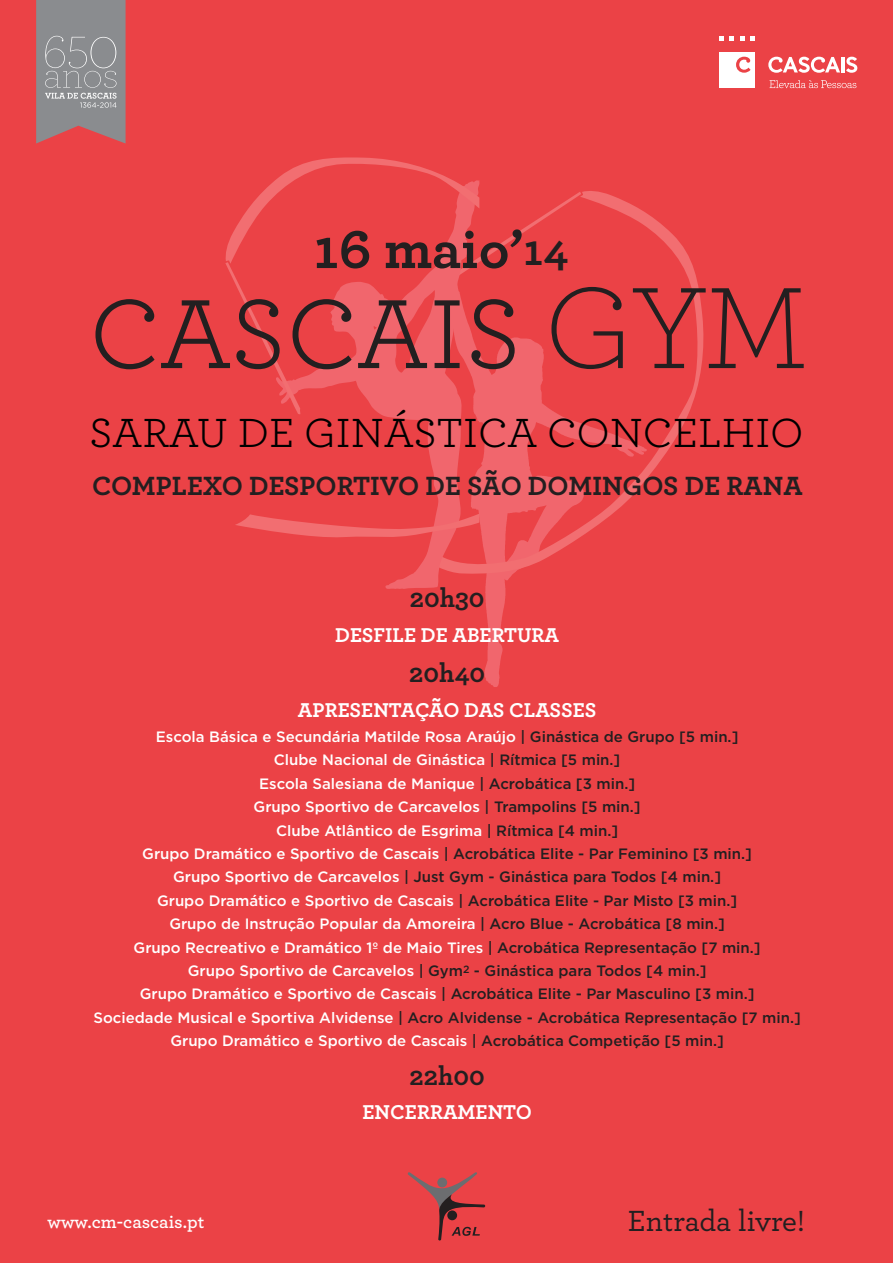
<style>
.page{position:relative;width:893px;height:1263px;background:#eb4246}
.page>*{position:absolute;margin:0;border:0;box-sizing:border-box;transform-origin:0 0}
.t1{font:102.9px "Archer";letter-spacing:-.01em;color:#231f20}
.t2{font:700 57.6px "Archer";color:#231f20}
.t3{font:42.75px "Archer";color:#000}
.t4{font:500 30.6px "Archer";letter-spacing:-.005em;color:#231f20}
.t5{font:700 27.6px "Archer";color:#231f20}
.t6{font:700 27px "Archer";color:#231f20}
.t7{font:700 21px "Archer";color:#fff}
.t8{font:600 19.05px "Archer";color:#fff}
.t9{font:500 15px/23.4px "Gotham";color:#fff;text-align:center}
.t10{font:500 15px/23.4px "Gotham";color:#231f20;text-align:center}
.t11{font:500 10.5px "Gotham";color:#231f20}
.s1{font-size:45px}
.s2{font-weight:300;font-size:121.35px}
.s3{color:#231f20}
.s4{color:#fff}
</style>
<div class="page">
<svg style="left:407px;top:1172px;width:79px;height:68px"></svg>
<svg style="left:484px;top:574px;width:29px;height:113px;fill:#f06168"></svg>
<svg style="left:479px;top:191px;width:225px;height:383px"></svg>
<svg style="left:385px;top:540px;width:94px;height:49px"></svg>
<svg style="left:390px;top:588px;width:13px;height:1px"></svg>
<svg style="left:225px;top:157px;width:254px;height:383px"></svg>
<svg style="left:36px;top:0;width:90px;height:143px;background:#958c8f"></svg>
<hr style="left:841px;top:57px;width:3px;height:15px;background:#fff">
<svg style="left:846px;top:57px;width:11px;height:16px"></svg>
<svg style="left:768px;top:57px;width:72px;height:16px"></svg>
<div style="left:719px;top:52px;width:36px;height:36px;background:#fff"></div>
<svg style="left:740px;top:36px;width:4px;height:4px"></svg>
<svg style="left:719px;top:36px;width:15px;height:4px"></svg>
<svg style="left:750px;top:36px;width:5px;height:4px"></svg>
<svg style="left:769px;top:80px;width:87px;height:8px"></svg>
<svg style="left:736px;top:57px;width:15px;height:16px"></svg>
<h2 class="t2" style="left:314px;top:222px;width:257px">16 maio’<span class="s1">14</span></h2>
<h1 class="t1" style="left:89px;top:286px;width:721px">CASCAIS <span class="s2">GYM</span></h1>
<h3 class="t3" style="left:89px;top:413px;width:716px">SARAU DE GINÁSTICA CONCELHIO</h3>
<h3 class="t5" style="left:92px;top:473px;width:712px">COMPLEXO DESPORTIVO DE SÃO DOMINGOS DE RANA</h3>
<h3 class="t6" style="left:410px;top:585px;width:76px">20h30</h3>
<h3 class="t7" style="left:335px;top:625px;width:225px">DESFILE DE ABERTURA</h3>
<h3 class="t6" style="left:409px;top:660px;width:78px">20h40</h3>
<h3 class="t7" style="left:298px;top:700px;width:300px">APRESENTAÇÃO DAS CLASSES</h3>
<p class="t9" style="left:134px;top:726px;width:629px">Escola Básica e Secundária Matilde Rosa Araújo <span class="s3">| Ginástica de Grupo [5 min.] </span>Clube Nacional de Ginástica <span class="s3">| Rítmica [5 min.]<br></span>Escola Salesiana de Manique <span class="s3">| Acrobática [3 min.]<br></span>Grupo Sportivo de Carcavelos <span class="s3">| Trampolins [5 min.]<br></span>Clube Atlântico de Esgrima <span class="s3">| Rítmica [4 min.]<br></span>Grupo Dramático e Sportivo de Cascais <span class="s3">| Acrobática Elite - Par Feminino [3 min.] </span>Grupo Sportivo de Carcavelos <span class="s3">| Just Gym - Ginástica para Todos [4 min.]<br></span>Grupo Dramático e Sportivo de Cascais <span class="s3">| Acrobática Elite - Par Misto [3 min.] </span>Grupo de Instrução Popular da Amoreira <span class="s3">| Acro Blue - Acrobática [8 min.]<br></span>Grupo Recreativo e Dramático 1º de Maio Tires <span class="s3">| Acrobática Representação [7 min.]</span></p>
<p class="t11" style="left:463px;top:964px;width:8px">2</p>
<p class="t10" style="left:93px;top:960px;width:709px"><span class="s4">Grupo Sportivo de Carcavelos</span> | Gym - Ginástica para Todos [4 min.]<br><span class="s4">Grupo Dramático e Sportivo de Cascais</span> | Acrobática Elite - Par Masculino [3 min.]<br><span class="s4">Sociedade Musical e Sportiva Alvidense</span> | Acro Alvidense - Acrobática Representação [7 min.] <span class="s4">Grupo Dramático e Sportivo de Cascais</span> | Acrobática Competição [5 min.]</p>
<h3 class="t6" style="left:409px;top:1063px;width:77px">22h00</h3>
<h3 class="t7" style="left:362px;top:1102px;width:171px">ENCERRAMENTO</h3>
<p class="t8" style="left:48px;top:1212px;width:158px">www.cm-cascais.pt</p>
<h3 class="t4" style="left:628px;top:1206px;width:178px">Entrada livre!</h3>
</div>
